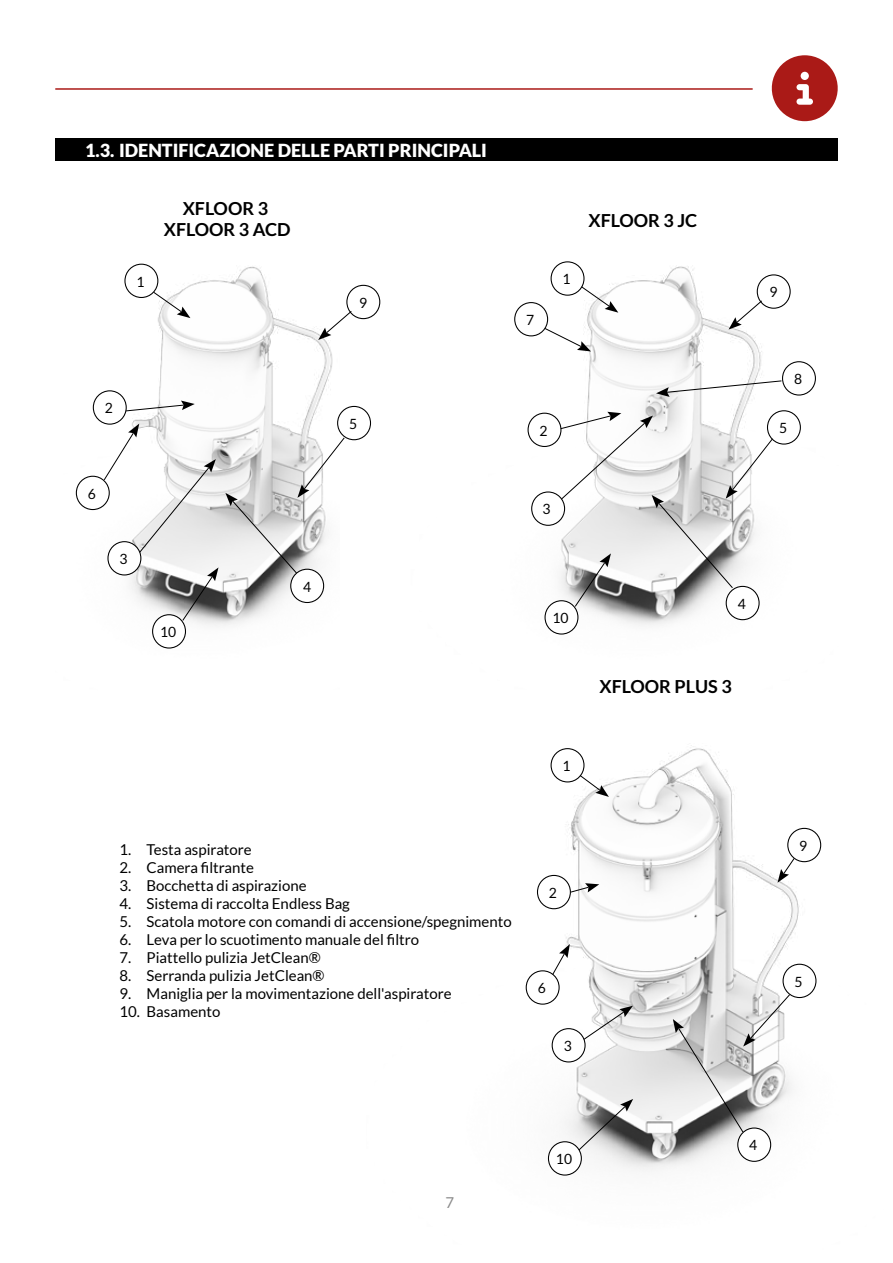
<style>
.page{position:relative;width:893px;height:1263px;background:#fff}
.page>*{position:absolute;margin:0;border:0;box-sizing:border-box;transform-origin:0 0}
.t1{font:900 18px "Lato";color:#fff}
.t2{font:700 18px/21.6px "Lato";color:#000;text-align:center}
.t3{font:15px "Lato";color:#000}
.t4{font:15px "Lato";color:#868686}
.t5{font:14.1px "Lato";color:#000}
</style>
<div class="page">
<img style="left:525px;top:745px;width:297px;height:431px">
<div style="left:55px;top:138px;width:783px;height:23px;background:#000"></div>
<img style="left:367px;top:261px;width:449px;height:374px">
<img style="left:75px;top:263px;width:258px;height:386px">
<div style="left:767px;top:411px;width:33px;height:33px;background:#fff;border-radius:50%"></div>
<div style="left:767px;top:410px;width:34px;height:35px;border:1px solid #000;border-radius:50%"></div>
<div style="left:76px;top:476px;width:33px;height:33px;background:#fff;border-radius:50%"></div>
<div style="left:76px;top:476px;width:34px;height:34px;border:1px solid #000;border-radius:50%"></div>
<div style="left:338px;top:406px;width:32px;height:34px;background:#fff;border-radius:50%"></div>
<div style="left:337px;top:406px;width:34px;height:34px;border:1px solid #000;border-radius:50%"></div>
<div style="left:782px;top:362px;width:33px;height:33px;background:#fff;border-radius:50%"></div>
<div style="left:782px;top:361px;width:34px;height:35px;border:1px solid #000;border-radius:50%"></div>
<div style="left:347px;top:285px;width:33px;height:34px;background:#fff;border-radius:50%"></div>
<div style="left:346px;top:285px;width:34px;height:34px;border:1px solid #000;border-radius:50%"></div>
<div style="left:153px;top:615px;width:32px;height:33px;background:#fff;border-radius:50%"></div>
<div style="left:152px;top:614px;width:34px;height:34px;border:1px solid #000;border-radius:50%"></div>
<div style="left:545px;top:601px;width:33px;height:33px;background:#fff;border-radius:50%"></div>
<div style="left:544px;top:600px;width:34px;height:34px;border:1px solid #000;border-radius:50%"></div>
<div style="left:548px;top:1142px;width:33px;height:33px;background:#fff;border-radius:50%"></div>
<div style="left:548px;top:1141px;width:34px;height:34px;border:1px solid #000;border-radius:50%"></div>
<svg style="left:573px;top:1099px;width:61px;height:52px"></svg>
<hr style="left:55px;top:88px;width:698px;height:2px;background:#aa1a17">
<svg style="left:771px;top:55px;width:67px;height:66px"></svg>
<svg style="left:317px;top:306px;width:35px;height:39px"></svg>
<div style="left:125px;top:264px;width:33px;height:33px;background:#fff;border-radius:50%"></div>
<div style="left:124px;top:264px;width:34px;height:34px;border:1px solid #000;border-radius:50%"></div>
<div style="left:551px;top:262px;width:33px;height:33px;background:#fff;border-radius:50%"></div>
<div style="left:551px;top:261px;width:33px;height:35px;border:1px solid #000;border-radius:50%"></div>
<div style="left:528px;top:413px;width:33px;height:33px;background:#fff;border-radius:50%"></div>
<div style="left:528px;top:413px;width:33px;height:34px;border:1px solid #000;border-radius:50%"></div>
<svg style="left:93px;top:391px;width:33px;height:33px"></svg>
<div style="left:93px;top:390px;width:34px;height:35px;border:1px solid #000;border-radius:50%"></div>
<div style="left:726px;top:586px;width:33px;height:34px;background:#fff;border-radius:50%"></div>
<div style="left:726px;top:586px;width:34px;height:34px;border:1px solid #000;border-radius:50%"></div>
<div style="left:532px;top:492px;width:33px;height:33px;background:#fff;border-radius:50%"></div>
<div style="left:531px;top:491px;width:34px;height:35px;border:1px solid #000;border-radius:50%"></div>
<svg style="left:152px;top:285px;width:39px;height:38px"></svg>
<div style="left:515px;top:303px;width:33px;height:33px;background:#fff;border-radius:50%"></div>
<div style="left:514px;top:302px;width:34px;height:34px;border:1px solid #000;border-radius:50%"></div>
<svg style="left:103px;top:380px;width:248px;height:241px"></svg>
<div style="left:551px;top:749px;width:33px;height:33px;background:#fff;border-radius:50%"></div>
<div style="left:551px;top:748px;width:33px;height:34px;border:1px solid #000;border-radius:50%"></div>
<svg style="left:579px;top:770px;width:31px;height:32px"></svg>
<div style="left:537px;top:875px;width:33px;height:34px;background:#fff;border-radius:50%"></div>
<div style="left:537px;top:875px;width:34px;height:34px;border:1px solid #000;border-radius:50%"></div>
<svg style="left:570px;top:877px;width:29px;height:22px"></svg>
<svg style="left:583px;top:1001px;width:52px;height:42px"></svg>
<div style="left:552px;top:1029px;width:33px;height:33px;background:#fff;border-radius:50%"></div>
<div style="left:552px;top:1028px;width:34px;height:34px;border:1px solid #000;border-radius:50%"></div>
<div style="left:738px;top:1128px;width:33px;height:33px;background:#fff;border-radius:50%"></div>
<div style="left:737px;top:1127px;width:34px;height:35px;border:1px solid #000;border-radius:50%"></div>
<div style="left:783px;top:964px;width:33px;height:33px;background:#fff;border-radius:50%"></div>
<div style="left:782px;top:964px;width:34px;height:34px;border:1px solid #000;border-radius:50%"></div>
<svg style="left:668px;top:993px;width:127px;height:140px"></svg>
<div style="left:526px;top:971px;width:33px;height:33px;background:#fff;border-radius:50%"></div>
<div style="left:526px;top:970px;width:34px;height:35px;border:1px solid #000;border-radius:50%"></div>
<svg style="left:552px;top:944px;width:18px;height:31px"></svg>
<svg style="left:757px;top:275px;width:33px;height:33px"></svg>
<div style="left:757px;top:274px;width:34px;height:35px;border:1px solid #000;border-radius:50%"></div>
<svg style="left:544px;top:280px;width:239px;height:327px"></svg>
<div style="left:788px;top:828px;width:33px;height:34px;background:#fff;border-radius:50%"></div>
<div style="left:787px;top:828px;width:34px;height:34px;border:1px solid #000;border-radius:50%"></div>
<svg style="left:773px;top:857px;width:23px;height:28px"></svg>
<p class="t1" style="left:85px;top:140px;width:403px">1.3. IDENTIFICAZIONE DELLE PARTI PRINCIPALI</p>
<p class="t2" style="left:164px;top:197px;width:128px">XFLOOR 3<br>XFLOOR 3 ACD</p>
<p class="t5" style="left:136px;top:274px;width:10px">1</p>
<p class="t5" style="left:563px;top:271px;width:10px">1</p>
<p class="t5" style="left:359px;top:295px;width:10px">9</p>
<p class="t5" style="left:526px;top:312px;width:10px">7</p>
<p class="t2" style="left:588px;top:209px;width:110px">XFLOOR 3 JC</p>
<p class="t5" style="left:105px;top:400px;width:10px">2</p>
<p class="t5" style="left:88px;top:486px;width:10px">6</p>
<p class="t5" style="left:119px;top:551px;width:10px">3</p>
<p class="t5" style="left:160px;top:624px;width:18px">10</p>
<p class="t5" style="left:349px;top:416px;width:10px">5</p>
<p class="t5" style="left:303px;top:579px;width:10px">4</p>
<p class="t5" style="left:540px;top:423px;width:10px">2</p>
<p class="t5" style="left:542px;top:501px;width:10px">3</p>
<p class="t5" style="left:552px;top:610px;width:18px">10</p>
<p class="t5" style="left:738px;top:596px;width:10px">4</p>
<p class="t2" style="left:600px;top:675px;width:134px">XFLOOR PLUS 3</p>
<p class="t5" style="left:769px;top:284px;width:10px">9</p>
<p class="t5" style="left:794px;top:371px;width:10px">8</p>
<p class="t5" style="left:779px;top:420px;width:10px">5</p>
<p class="t5" style="left:563px;top:758px;width:10px">1</p>
<p class="t3" style="left:120px;top:841px;width:134px">1. Testa aspiratore</p>
<p class="t3" style="left:120px;top:859px;width:136px">2. Camera filtrante</p>
<p class="t3" style="left:120px;top:877px;width:188px">3. Bocchetta di aspirazione</p>
<p class="t3" style="left:120px;top:895px;width:232px">4. Sistema di raccolta Endless Bag</p>
<p class="t3" style="left:120px;top:913px;width:394px">5. Scatola motore con comandi di accensione/spegnimento</p>
<p class="t3" style="left:120px;top:931px;width:301px">6. Leva per lo scuotimento manuale del filtro</p>
<p class="t3" style="left:120px;top:949px;width:203px">7. Piattello pulizia JetClean®</p>
<p class="t3" style="left:120px;top:967px;width:207px">8. Serranda pulizia JetClean®</p>
<p class="t3" style="left:120px;top:985px;width:334px">9. Maniglia per la movimentazione dell'aspiratore</p>
<p class="t3" style="left:120px;top:1003px;width:102px">10. Basamento</p>
<p class="t5" style="left:549px;top:885px;width:10px">2</p>
<p class="t5" style="left:538px;top:980px;width:10px">6</p>
<p class="t5" style="left:564px;top:1038px;width:10px">3</p>
<p class="t5" style="left:799px;top:838px;width:10px">9</p>
<p class="t5" style="left:795px;top:973px;width:10px">5</p>
<p class="t4" style="left:445px;top:1194px;width:10px">7</p>
<p class="t5" style="left:556px;top:1151px;width:18px">10</p>
<p class="t5" style="left:749px;top:1137px;width:10px">4</p>
</div>
